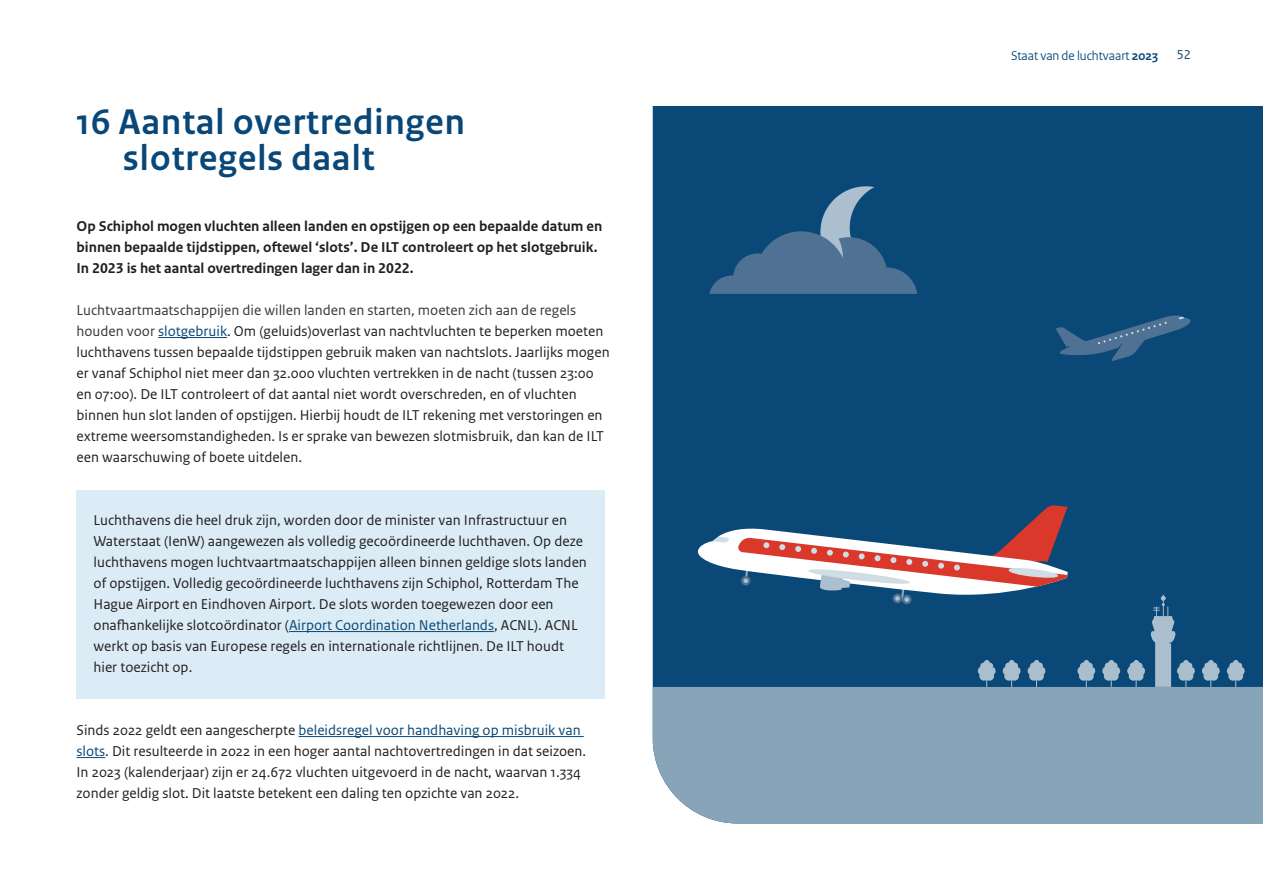
<style>
.page{position:relative;width:1263px;height:893px;background:#fff}
.page>*{position:absolute;margin:0;border:0;box-sizing:border-box;transform-origin:0 0}
._03_RO_Kop_sans_17_20{font:700 37.5px/36px "Rijksoverheid Sans Heading";letter-spacing:.03em;color:#084777}
.P-Platte_tekst{font:15px/21px "Rijksoverheid Sans Text";color:#231f20}
.P-Platte_tekst-2{font:700 15px/21px "Rijksoverheid Sans Text";color:#231f20}
.t1{font:13.5px "Rijksoverheid Sans Heading";color:#084777}
.t2{font:13.5px "Rijksoverheid Sans Text";color:#0a4877}
.s1{color:#36393c}
.s2{color:#0a4877}
.s3{font-weight:700}
</style>
<div class="page">
<div style="left:653px;top:106px;width:610px;height:581px;background:#0a4877"></div>
<div style="left:820px;top:186px;width:92px;height:92px;background:#abbfce;border-radius:50%"></div>
<div style="left:850px;top:182px;width:91px;height:91px;background:#0a4877;border-radius:50%"></div>
<svg style="left:709px;top:231px;width:208px;height:63px"></svg>
<svg style="left:1252px;top:660px;width:11px;height:27px"></svg>
<svg style="left:1227px;top:660px;width:18px;height:27px"></svg>
<svg style="left:1202px;top:660px;width:18px;height:27px"></svg>
<svg style="left:1102px;top:660px;width:18px;height:27px"></svg>
<svg style="left:1077px;top:660px;width:18px;height:27px"></svg>
<svg style="left:1052px;top:660px;width:18px;height:27px"></svg>
<svg style="left:1027px;top:660px;width:18px;height:27px"></svg>
<svg style="left:1003px;top:660px;width:17px;height:27px"></svg>
<svg style="left:978px;top:660px;width:17px;height:27px"></svg>
<div style="left:653px;top:687px;width:610px;height:136px;background:#88a4b8"></div>
<svg style="left:1127px;top:594px;width:68px;height:93px"></svg>
<svg style="left:902px;top:595px;width:10px;height:10px"></svg>
<svg style="left:697px;top:505px;width:371px;height:97px"></svg>
<svg style="left:1056px;top:315px;width:135px;height:46px"></svg>
<hr style="left:158px;top:337px;width:69px;height:1px;background:#0a4877">
<hr style="left:299px;top:736px;width:285px;height:1px;background:#0a4877">
<svg style="left:77px;top:757px;width:28px;height:1px"></svg>
<div style="left:77px;top:491px;width:528px;height:208px;background:#dbecf6"></div>
<hr style="left:289px;top:631px;width:205px;height:1px;background:#0a4877">
<h1 class="_03_RO_Kop_sans_17_20" style="left:123px;top:105px;width:343px;text-indent:-47px">16 Aantal overtredingen slotregels daalt</h1>
<p class="P-Platte_tekst-2" style="left:77px;top:216px;width:527px">Op Schiphol mogen vluchten alleen landen en opstijgen op een bepaalde datum en binnen bepaalde tijdstippen, oftewel ‘slots’. De ILT controleert op het slotgebruik.<br>In 2023 is het aantal overtredingen lager dan in 2022.</p>
<p class="P-Platte_tekst" style="left:77px;top:300px;width:535px"><span class="s1">Luchtvaartmaatschappijen die willen landen en starten, moeten zich aan de regels houden voor</span> <span class="s2">slotgebruik</span>. Om (geluids)overlast van nachtvluchten te beperken moeten luchthavens tussen bepaalde tijdstippen gebruik maken van nachtslots. Jaarlijks mogen er vanaf Schiphol niet meer dan 32.000 vluchten vertrekken in de nacht (tussen 23:00 en 07:00). De ILT controleert of dat aantal niet wordt overschreden, en of vluchten binnen hun slot landen of opstijgen. Hierbij houdt de ILT rekening met verstoringen en extreme weersomstandigheden. Is er sprake van bewezen slotmisbruik, dan kan de ILT een waarschuwing of boete uitdelen.</p>
<p class="P-Platte_tekst" style="left:94px;top:510px;width:495px">Luchthavens die heel druk zijn, worden door de minister van Infrastructuur en Waterstaat (IenW) aangewezen als volledig gecoördineerde luchthaven. Op deze luchthavens mogen luchtvaartmaatschappijen alleen binnen geldige slots landen of opstijgen. Volledig gecoördineerde luchthavens zijn Schiphol, Rotterdam The Hague Airport en Eindhoven Airport. De slots worden toegewezen door een onafhankelijke slotcoördinator (<span class="s2">Airport Coordination Netherlands</span>, ACNL). ACNL werkt op basis van Europese regels en internationale richtlijnen. De ILT houdt hier toezicht op.</p>
<p class="P-Platte_tekst" style="left:77px;top:720px;width:511px">Sinds 2022 geldt een aangescherpte <span class="s2">beleidsregel voor handhaving op misbruik van slots</span>. Dit resulteerde in 2022 in een hoger aantal nachtovertredingen in dat seizoen.<br>In 2023 (kalenderjaar) zijn er 24.672 vluchten uitgevoerd in de nacht, waarvan 1.334 zonder geldig slot. Dit laatste betekent een daling ten opzichte van 2022.</p>
<p class="t1" style="left:1011px;top:47px;width:149px">Staat van de luchtvaart <span class="s3">2023</span></p>
<p class="t2" style="left:1177px;top:47px;width:16px">52</p>
</div>
